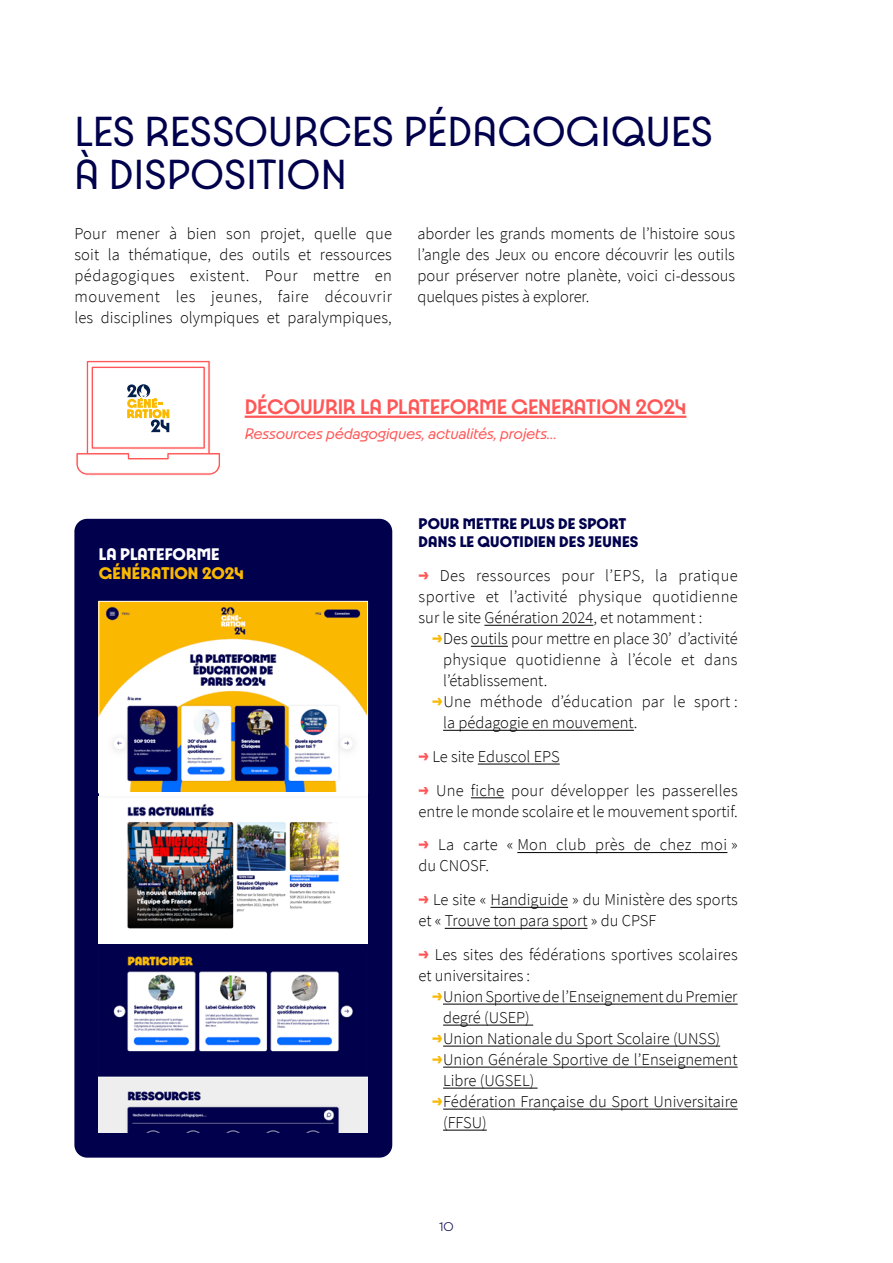
<style>
.page{position:relative;width:893px;height:1263px;background:#fff}
.page>*{position:absolute;margin:0;border:0;box-sizing:border-box;transform-origin:0 0}
.t1{font:45px/43.5px "Paris 2024";color:#00004d}
.t2{font:600 22.5px "Paris 2024";letter-spacing:-.01em;color:#ff5757}
.t3{font:700 18px "Paris 2024";letter-spacing:.005em;color:#fab900}
.t4{font:700 18px "Paris 2024";letter-spacing:-.01em;color:#fff}
.t5{font:300 16.5px/21px "Source Sans Pro";color:#000}
.t6{font:700 16.5px/18px "Paris 2024";letter-spacing:.01em;color:#00004d}
.t7{font:italic 16.5px "Paris 2024";letter-spacing:-.01em;color:#ff5757}
.t8{font:300 16.5px/21px "Source Sans Pro";letter-spacing:.02em;color:#000}
.t9{font:300 13.5px "Paris 2024";color:#00004d}
.s1{font-family:"Paris 2024";font-weight:700;color:#ff5757}
.s2{font-family:"Paris 2024";font-weight:700;color:#fab900}
</style>
<div class="page">
<hr style="left:245px;top:416px;width:441px;height:2px;background:#ff5757">
<svg style="left:76px;top:360px;width:145px;height:116px"></svg>
<hr style="left:484px;top:625px;width:109px;height:1px;background:#000">
<hr style="left:471px;top:646px;width:37px;height:1px;background:#000">
<hr style="left:443px;top:730px;width:191px;height:1px;background:#000">
<hr style="left:478px;top:764px;width:82px;height:1px;background:#000">
<hr style="left:471px;top:797px;width:33px;height:1px;background:#000">
<hr style="left:517px;top:852px;width:210px;height:1px;background:#000">
<hr style="left:490px;top:907px;width:78px;height:1px;background:#000">
<hr style="left:445px;top:928px;width:142px;height:1px;background:#000">
<hr style="left:443px;top:1004px;width:295px;height:1px;background:#000">
<hr style="left:443px;top:1025px;width:90px;height:1px;background:#000">
<hr style="left:443px;top:1046px;width:277px;height:1px;background:#000">
<hr style="left:443px;top:1067px;width:295px;height:1px;background:#000">
<hr style="left:443px;top:1088px;width:95px;height:1px;background:#000">
<hr style="left:443px;top:1109px;width:295px;height:1px;background:#000">
<hr style="left:443px;top:1130px;width:44px;height:1px;background:#000">
<div style="left:74px;top:519px;width:318px;height:638px;background:#00004d;border-radius:13px"></div>
<img style="left:101px;top:603px;width:265px;height:188px">
<div style="left:99px;top:601px;width:269px;height:192px;border:1px solid #fff"></div>
<div style="left:99px;top:792px;width:269px;height:152px;background:#fff"></div>
<img style="left:99px;top:804px;width:269px;height:328px">
<h1 class="t1" style="left:74px;top:108px;width:640px">LES RESSOURCES PÉDAGOGIQUES<br>À DISPOSITION</h1>
<p class="t5" style="left:74px;top:223px;width:319px;text-align:justify">Pour mener à bien son projet, quelle que soit la thématique, des outils et ressources pédagogiques existent. Pour mettre en mouvement les jeunes, faire découvrir les disciplines olympiques et paralympiques,</p>
<p class="t5" style="left:417px;top:223px;width:319px;text-align:justify">aborder les grands moments de l’histoire sous l’angle des Jeux ou encore découvrir les outils pour préserver notre planète, voici ci-dessous quelques pistes à explorer.</p>
<h2 class="t2" style="left:245px;top:392px;width:443px">DÉCOUVRIR LA PLATEFORME GENERATION 2024</h2>
<p class="t7" style="left:245px;top:423px;width:314px">Ressources pédagogiques, actualités, projets…</p>
<p class="t4" style="left:99px;top:542px;width:122px">LA PLATEFORME</p>
<p class="t3" style="left:99px;top:562px;width:147px">GÉNÉRATION 2024</p>
<p class="t6" style="left:419px;top:514px;width:221px">POUR METTRE PLUS DE SPORT<br>DANS LE QUOTIDIEN DES JEUNES</p>
<p class="t5" style="left:419px;top:565px;width:321px;text-align:justify"><span class="s1">→</span> Des ressources pour l’EPS, la pratique sportive et l’activité physique quotidienne sur le site Génération 2024, et notamment :</p>
<p class="t5" style="left:443px;top:628px;width:296px;text-align:justify;text-indent:-11px"><span class="s2">→</span>Des outils pour mettre en place 30’ d’activité physique quotidienne à l’école et dans l’établissement.</p>
<p class="t5" style="left:443px;top:691px;width:296px;text-indent:-11px"><span class="s2">→</span>Une méthode d’éducation par le sport : la pédagogie en mouvement.</p>
<p class="t5" style="left:419px;top:746px;width:143px"><span class="s1">→</span> Le site Eduscol EPS</p>
<p class="t5" style="left:419px;top:780px;width:321px"><span class="s1">→</span> Une fiche pour développer les passerelles entre le monde scolaire et le mouvement sportif.</p>
<p class="t8" style="left:419px;top:834px;width:321px"><span class="s1">→</span> La carte « Mon club près de chez moi » du CNOSF.</p>
<p class="t5" style="left:419px;top:889px;width:321px"><span class="s1">→</span> Le site « Handiguide » du Ministère des sports et « Trouve ton para sport » du CPSF</p>
<p class="t5" style="left:419px;top:944px;width:321px"><span class="s1">→</span> Les sites des fédérations sportives scolaires et universitaires :</p>
<p class="t5" style="left:443px;top:986px;width:296px;text-indent:-11px"><span class="s2">→</span>Union Sportive de l’Enseignement du Premier degré (USEP)</p>
<p class="t5" style="left:432px;top:1028px;width:290px"><span class="s2">→</span>Union Nationale du Sport Scolaire (UNSS)</p>
<p class="t5" style="left:443px;top:1049px;width:296px;text-indent:-11px"><span class="s2">→</span>Union Générale Sportive de l’Enseignement<br>Libre (UGSEL)</p>
<p class="t5" style="left:443px;top:1091px;width:296px;text-indent:-11px"><span class="s2">→</span>Fédération Française du Sport Universitaire (FFSU)</p>
<p class="t9" style="left:439px;top:1218px;width:16px">10</p>
</div>
